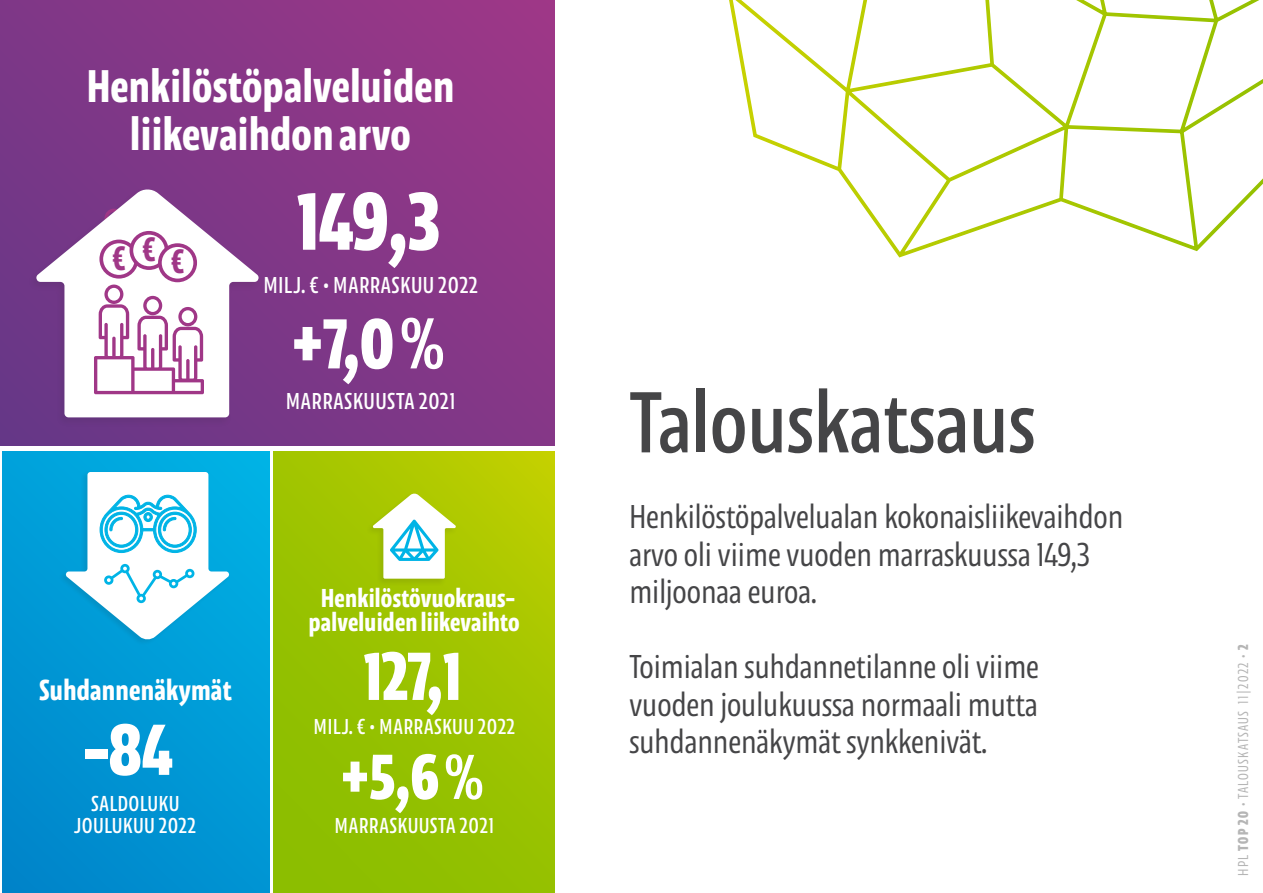
<style>
.page{position:relative;width:1263px;height:893px;background:#fff}
.page>*{position:absolute;margin:0;border:0;box-sizing:border-box;transform-origin:0 0}
.Talouskatsaus___otsi{font:90px "Floki";color:#454547}
.t1{font:700 84.45px "Floki";color:#fff}
.t2{font:700 75px "Floki";color:#fff}
.t3{font:700 73.2px "Floki";color:#fff}
.t4{font:700 70.5px "Floki";color:#fff}
.t5{font:700 66px "Floki";color:#fff}
.t6{font:600 47.55px "Floki";letter-spacing:.01em;color:#fff}
.t7{font:600 35.1px "Floki";color:#a03787}
.Talouskatsaus___ingr{font:300 34.5px/37.5px "Floki";color:#454547}
.t8{font:600 30px "Floki";letter-spacing:.01em;color:#fff}
.t9{font:600 27px/24px "Floki";letter-spacing:.01em;color:#fff;text-align:center}
.t10{font:24px "Floki";letter-spacing:.04em;color:#fff}
.t11{font:22.5px "Floki";letter-spacing:.04em;color:#fff}
.t12{font:300 15px "Floki";letter-spacing:.09em;color:#b5b5b5}
.s1{font-weight:400;font-size:75px}
.s2{font-weight:400}
.s3{font-weight:700}
</style>
<div class="page">
<svg style="left:274px;top:452px;width:281px;height:441px;background:#9cc300"></svg>
<div style="left:2px;top:452px;width:267px;height:441px;background:linear-gradient(to bottom,#00aae0,#008bce)"></div>
<svg style="left:0;top:0;width:555px;height:445px;background:#853787"></svg>
<div style="left:366px;top:492px;width:91px;height:95px;background:#231f20;opacity:.1"></div>
<svg style="left:372px;top:493px;width:84px;height:86px"></svg>
<div style="left:27px;top:188px;width:234px;height:240px;background:#6c3787"></div>
<svg style="left:36px;top:188px;width:224px;height:229px"></svg>
<svg style="left:94px;top:209px;width:110px;height:185px;background:#e6cee1"></svg>
<div style="left:59px;top:470px;width:171px;height:175px;background:#009fd9"></div>
<svg style="left:65px;top:472px;width:165px;height:168px"></svg>
<svg style="left:729px;top:0;width:534px;height:258px"></svg>
<p class="t6" style="left:87px;top:48px;width:369px">Henkilöstöpalveluiden</p>
<p class="t6" style="left:130px;top:96px;width:282px">liikevaihdon arvo</p>
<p class="t7" style="left:112px;top:230px;width:14px">€</p>
<p class="t7" style="left:142px;top:221px;width:14px">€</p>
<p class="t7" style="left:171px;top:234px;width:14px">€</p>
<p class="t1" style="left:297px;top:152px;width:144px">149,3</p>
<p class="t10" style="left:264px;top:267px;width:216px">MILJ. € • MARRASKUU 2022</p>
<p class="t3" style="left:291px;top:284px;width:154px">+7,0 <span class="s1">%</span></p>
<p class="t10" style="left:286px;top:382px;width:171px">MARRASKUUSTA 2021</p>
<p class="t8" style="left:40px;top:666px;width:193px">Suhdannenäkymät</p>
<p class="t2" style="left:83px;top:688px;width:91px">-84</p>
<p class="t11" style="left:92px;top:786px;width:89px">SALDOLUKU</p>
<p class="t11" style="left:75px;top:808px;width:123px">JOULUKUU 2022</p>
<p class="t9" style="left:309px;top:584px;width:212px">Henkilöstövuokraus&shy;palveluiden liikevaihto</p>
<p class="t4" style="left:364px;top:619px;width:99px">127,1</p>
<p class="t11" style="left:314px;top:710px;width:203px">MILJ. € • MARRASKUU 2022</p>
<p class="t5" style="left:340px;top:723px;width:144px">+5,6 <span class="s2">%</span></p>
<p class="t11" style="left:335px;top:809px;width:161px">MARRASKUUSTA 2021</p>
<p class="Talouskatsaus___otsi" style="left:629px;top:353px;width:408px">Talouskatsaus</p>
<p class="Talouskatsaus___ingr" style="left:629px;top:495px;width:495px">Henkilöstöpalvelualan kokonaisliikevaihdon arvo oli viime vuoden marraskuussa 149,3 miljoonaa euroa.</p>
<p class="Talouskatsaus___ingr" style="left:629px;top:645px;width:411px;text-align:justify">Toimialan suhdannetilanne oli viime vuoden joulukuussa normaali mutta suhdannenäkymät synkkenivät.</p>
<p class="t12" style="left:1232px;top:876px;width:233px;rotate:-90deg">HPL <span class="s3">TOP 20</span> • TALOUSKATSAUS 11|2022 • <span class="s3">2</span></p>
</div>
